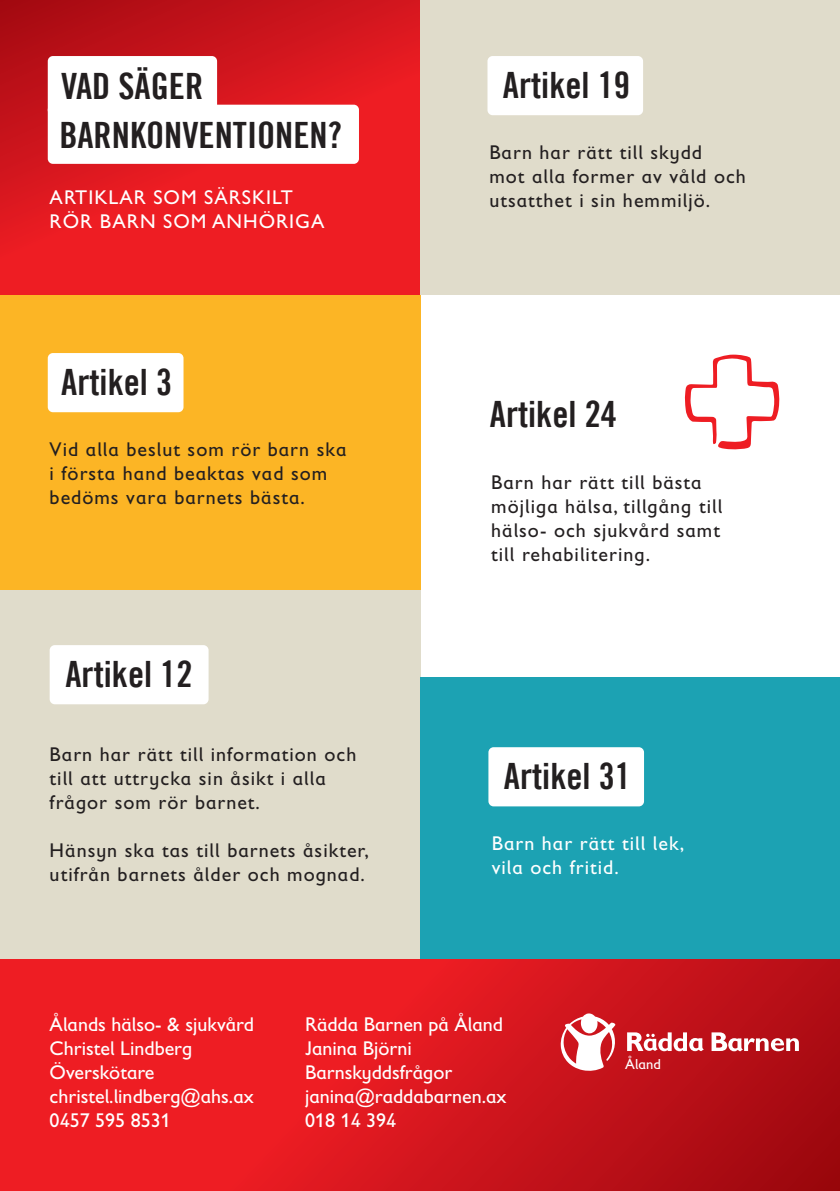
<style>
.page{position:relative;width:840px;height:1191px;background:#fff}
.page>*{position:absolute;margin:0;border:0;box-sizing:border-box;transform-origin:0 0}
.t1{font:36.2px "Trade Gothic LT Bold Cond Twenty";color:#231f20}
.t2{font:20px/24px "Gill Sans Infant Std";letter-spacing:.05em;color:#231f20}
.t3{font:20px "Gill Sans Infant Std";color:#fff}
.t4{font:20px/24px "Gill Sans Infant Std";letter-spacing:.05em;color:#fff}
.t5{font:14.6px "Gill Sans Infant Std";color:#fff}
</style>
<div class="page">
<svg style="left:0;top:0;width:420px;height:295px;background:#de191f"></svg>
<div style="left:48px;top:56px;width:169px;height:59px;background:#fff;border-radius:5px"></div>
<div style="left:48px;top:105px;width:311px;height:59px;background:#fff;border-radius:5px"></div>
<div style="left:420px;top:0;width:419px;height:295px;background:#e0dccb"></div>
<div style="left:0;top:295px;width:420px;height:295px;background:#fcb525"></div>
<div style="left:48px;top:353px;width:135px;height:59px;background:#fff;border-radius:5px"></div>
<div style="left:0;top:590px;width:420px;height:369px;background:#e0dccb"></div>
<div style="left:487px;top:56px;width:155px;height:59px;background:#fff;border-radius:5px"></div>
<div style="left:50px;top:645px;width:158px;height:59px;background:#fff;border-radius:5px"></div>
<div style="left:420px;top:677px;width:419px;height:282px;background:#1ca2b3"></div>
<div style="left:488px;top:747px;width:155px;height:59px;background:#fff;border-radius:5px"></div>
<svg style="left:0;top:959px;width:839px;height:232px;background:#d7171e"></svg>
<svg style="left:560px;top:1013px;width:57px;height:58px"></svg>
<svg style="left:711px;top:1032px;width:87px;height:19px"></svg>
<svg style="left:626px;top:1032px;width:77px;height:19px"></svg>
<svg style="left:684px;top:354px;width:96px;height:96px"></svg>
<p class="t1" style="left:61px;top:64px;width:143px">VAD SÄGER</p>
<p class="t1" style="left:59px;top:113px;width:284px">BARNKONVENTIONEN?</p>
<p class="t4" style="left:50px;top:185px;width:245px">ARTIKLAR SOM SÄRSKILT</p>
<p class="t4" style="left:50px;top:209px;width:276px">RÖR BARN SOM ANHÖRIGA</p>
<p class="t1" style="left:61px;top:360px;width:112px">Artikel 3</p>
<p class="t2" style="left:50px;top:437px;width:298px">Vid alla beslut som rör barn ska i första hand beaktas vad som bedöms vara barnets bästa.</p>
<p class="t1" style="left:65px;top:651px;width:128px">Artikel 12</p>
<p class="t2" style="left:50px;top:742px;width:308px">Barn har rätt till information och till att uttrycka sin åsikt i alla frågor som rör barnet.</p>
<p class="t2" style="left:50px;top:838px;width:320px">Hänsyn ska tas till barnets åsikter, utifrån barnets ålder och mognad.</p>
<p class="t1" style="left:502px;top:63px;width:128px">Artikel 19</p>
<p class="t2" style="left:489px;top:140px;width:258px">Barn har rätt till skydd<br>mot alla former av våld och utsatthet i sin hemmiljö.</p>
<p class="t1" style="left:489px;top:392px;width:128px">Artikel 24</p>
<p class="t2" style="left:491px;top:470px;width:232px">Barn har rätt till bästa möjliga hälsa, tillgång till</p>
<p class="t2" style="left:491px;top:518px;width:230px">hälso- och sjukvård samt</p>
<p class="t2" style="left:491px;top:542px;width:160px">till rehabilitering.</p>
<p class="t1" style="left:503px;top:754px;width:128px">Artikel 31</p>
<p class="t4" style="left:491px;top:831px;width:194px">Barn har rätt till lek, vila och fritid.</p>
<p class="t3" style="left:50px;top:1012px;width:206px">Ålands hälso- &amp; sjukvård</p>
<p class="t3" style="left:50px;top:1036px;width:144px">Christel Lindberg</p>
<p class="t3" style="left:50px;top:1060px;width:106px">Överskötare</p>
<p class="t3" style="left:50px;top:1084px;width:205px">christel.lindberg@ahs.ax</p>
<p class="t3" style="left:50px;top:1108px;width:123px">0457 595 8531</p>
<p class="t3" style="left:305px;top:1012px;width:199px">Rädda Barnen på Åland</p>
<p class="t3" style="left:305px;top:1036px;width:108px">Janina Björni</p>
<p class="t3" style="left:305px;top:1060px;width:149px">Barnskyddsfrågor</p>
<p class="t3" style="left:305px;top:1084px;width:203px">janina@raddabarnen.ax</p>
<p class="t3" style="left:305px;top:1108px;width:93px">018 14 394</p>
<p class="t5" style="left:625px;top:1056px;width:37px">Åland</p>
</div>
